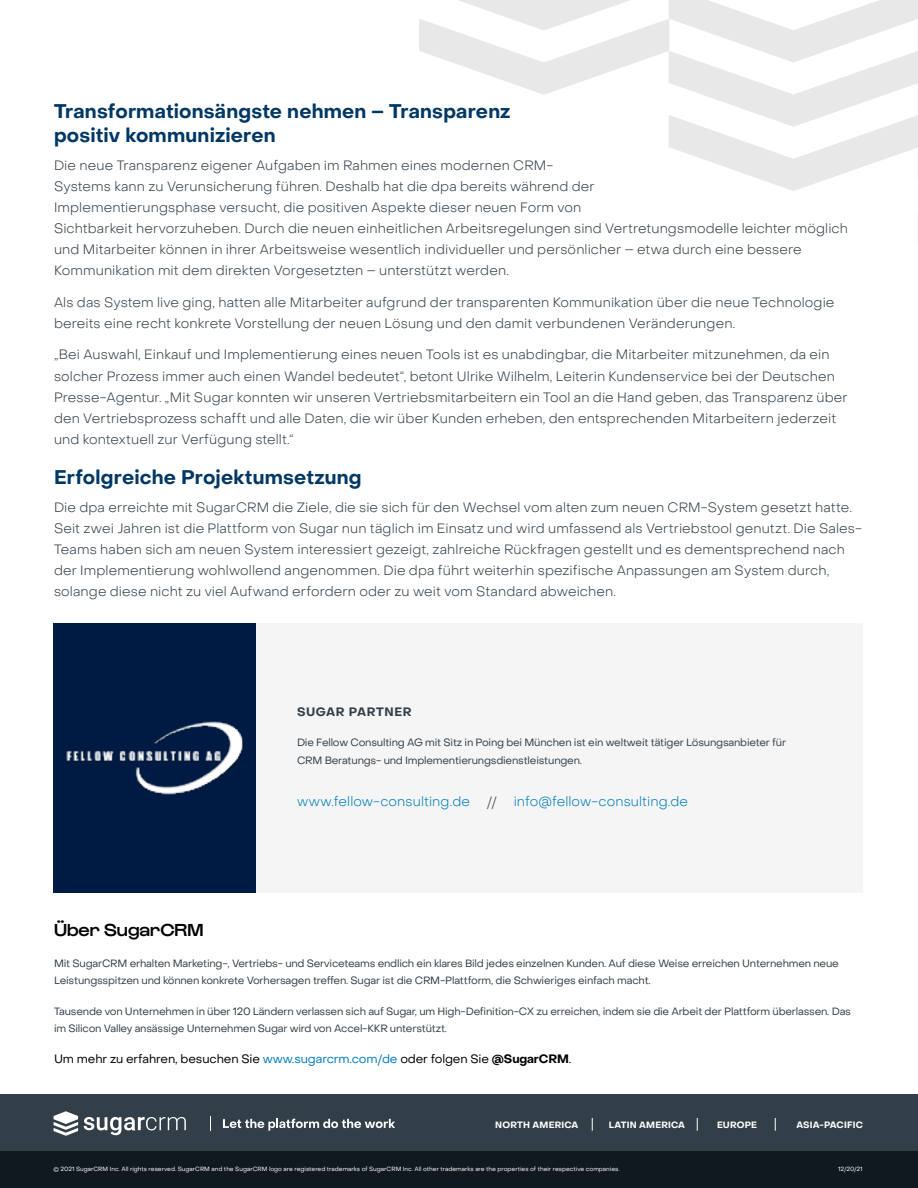
<style>
.page{position:relative;width:918px;height:1188px;background:#fff}
.page>*{position:absolute;margin:0;border:0;box-sizing:border-box;transform-origin:0 0}
.t1{font:700 19.5px/24px "Object Sans";letter-spacing:.01em;color:#003865}
.t2{font:500 18px "Gustavo";color:#000}
.t3{font:300 13.5px/21px "Object Sans";letter-spacing:.01em;color:#333f48}
.t4{font:300 13.5px "Object Sans";letter-spacing:.01em;color:#007db9}
.t5{font:12px "Object Sans";letter-spacing:-.01em;color:#000}
.t6{font:700 12px "Object Sans";letter-spacing:.05em;color:#333f48}
.t7{font:10.5px/17.4px "Object Sans";letter-spacing:-.02em;color:#333f48}
.t8{font:700 9.15px "Object Sans";letter-spacing:.02em;color:#fff}
.t9{font:700 9px "Object Sans";letter-spacing:.02em;color:#fff}
.t10{font:6px "Object Sans";color:#fff}
.s1{color:#333f48}
.s2{color:#007db9}
.s3{font-weight:700}
</style>
<div class="page">
<div style="left:57px;top:623px;width:806px;height:270px;background:#f5f5f5"></div>
<div style="left:54px;top:623px;width:202px;height:270px;background:#001b43"></div>
<svg style="left:419px;top:0;width:499px;height:191px"></svg>
<hr style="left:917px;top:213px;width:1px;height:32px;background:#e8e8e8">
<div style="left:0;top:1094px;width:918px;height:57px;background:#333f48"></div>
<div style="left:0;top:1151px;width:918px;height:37px;background:#101820"></div>
<svg style="left:592px;top:1118px;width:1px;height:13px"></svg>
<svg style="left:697px;top:1118px;width:1px;height:13px"></svg>
<svg style="left:775px;top:1118px;width:1px;height:13px"></svg>
<svg style="left:54px;top:1111px;width:24px;height:25px"></svg>
<svg style="left:84px;top:1117px;width:102px;height:18px"></svg>
<svg style="left:210px;top:1116px;width:1px;height:15px"></svg>
<svg style="left:223px;top:1119px;width:172px;height:12px"></svg>
<img style="left:66px;top:721px;width:177px;height:74px">
<h1 class="t1" style="left:54px;top:101px;width:458px">Transformationsängste nehmen – Transparenz positiv kommunizieren</h1>
<p class="t3" style="left:54px;top:156px;width:796px">Die neue Transparenz eigener Aufgaben im Rahmen eines modernen CRM-<br>Systems kann zu Verunsicherung führen. Deshalb hat die dpa bereits während der<br>Implementierungsphase versucht, die positiven Aspekte dieser neuen Form von<br>Sichtbarkeit hervorzuheben. Durch die neuen einheitlichen Arbeitsregelungen sind Vertretungsmodelle leichter möglich und Mitarbeiter können in ihrer Arbeitsweise wesentlich individueller und persönlicher – etwa durch eine bessere Kommunikation mit dem direkten Vorgesetzten – unterstützt werden.</p>
<p class="t3" style="left:54px;top:292px;width:782px">Als das System live ging, hatten alle Mitarbeiter aufgrund der transparenten Kommunikation über die neue Technologie bereits eine recht konkrete Vorstellung der neuen Lösung und den damit verbundenen Veränderungen.</p>
<p class="t3" style="left:54px;top:345px;width:795px">„Bei Auswahl, Einkauf und Implementierung eines neuen Tools ist es unabdingbar, die Mitarbeiter mitzunehmen, da ein solcher Prozess immer auch einen Wandel bedeutet“, betont Ulrike Wilhelm, Leiterin Kundenservice bei der Deutschen Presse-Agentur. „Mit Sugar konnten wir unseren Vertriebsmitarbeitern ein Tool an die Hand geben, das Transparenz über den Vertriebsprozess schafft und alle Daten, die wir über Kunden erheben, den entsprechenden Mitarbeitern jederzeit und kontextuell zur Verfügung stellt.“</p>
<h1 class="t1" style="left:54px;top:467px;width:309px">Erfolgreiche Projektumsetzung</h1>
<p class="t3" style="left:54px;top:498px;width:809px">Die dpa erreichte mit SugarCRM die Ziele, die sie sich für den Wechsel vom alten zum neuen CRM-System gesetzt hatte.<br>Seit zwei Jahren ist die Plattform von Sugar nun täglich im Einsatz und wird umfassend als Vertriebstool genutzt. Die Sales-Teams haben sich am neuen System interessiert gezeigt, zahlreiche Rückfragen gestellt und es dementsprechend nach der Implementierung wohlwollend angenommen. Die dpa führt weiterhin spezifische Anpassungen am System durch, solange diese nicht zu viel Aufwand erfordern oder zu weit vom Standard abweichen.</p>
<p class="t6" style="left:297px;top:707px;width:116px">SUGAR PARTNER</p>
<p class="t7" style="left:297px;top:735px;width:491px">Die Fellow Consulting AG mit Sitz in Poing bei München ist ein weltweit tätiger Lösungsanbieter für<br>CRM Beratungs- und Implementierungsdienstleistungen.</p>
<p class="t4" style="left:297px;top:794px;width:175px">www.fellow-consulting.de</p>
<p class="t4" style="left:487px;top:794px;width:203px"><span class="s1">//</span> info@fellow-consulting.de</p>
<h2 class="t2" style="left:54px;top:920px;width:151px">Über SugarCRM</h2>
<p class="t7" style="left:54px;top:955px;width:786px">Mit SugarCRM erhalten Marketing-, Vertriebs- und Serviceteams endlich ein klares Bild jedes einzelnen Kunden. Auf diese Weise erreichen Unternehmen neue<br>Leistungsspitzen und können konkrete Vorhersagen treffen. Sugar ist die CRM-Plattform, die Schwieriges einfach macht.</p>
<p class="t7" style="left:54px;top:1004px;width:799px">Tausende von Unternehmen in über 120 Ländern verlassen sich auf Sugar, um High-Definition-CX zu erreichen, indem sie die Arbeit der Plattform überlassen. Das im Silicon Valley ansässige Unternehmen Sugar wird von Accel-KKR unterstützt.</p>
<p class="t5" style="left:54px;top:1054px;width:519px">Um mehr zu erfahren, besuchen Sie <span class="s2">www.sugarcrm.com/de</span> oder folgen Sie <span class="s3">@SugarCRM</span>.</p>
<p class="t9" style="left:495px;top:1121px;width:85px">NORTH AMERICA</p>
<p class="t9" style="left:609px;top:1121px;width:78px">LATIN AMERICA</p>
<p class="t9" style="left:717px;top:1121px;width:42px">EUROPE</p>
<p class="t8" style="left:797px;top:1121px;width:68px">ASIA-PACIFIC</p>
<p class="t10" style="left:54px;top:1166px;width:568px">© 2021 SugarCRM Inc. All rights reserved. SugarCRM and the SugarCRM logo are registered trademarks of SugarCRM Inc. All other trademarks are the properties of their respective companies.</p>
<p class="t10" style="left:838px;top:1167px;width:26px">12/20/21</p>
</div>
